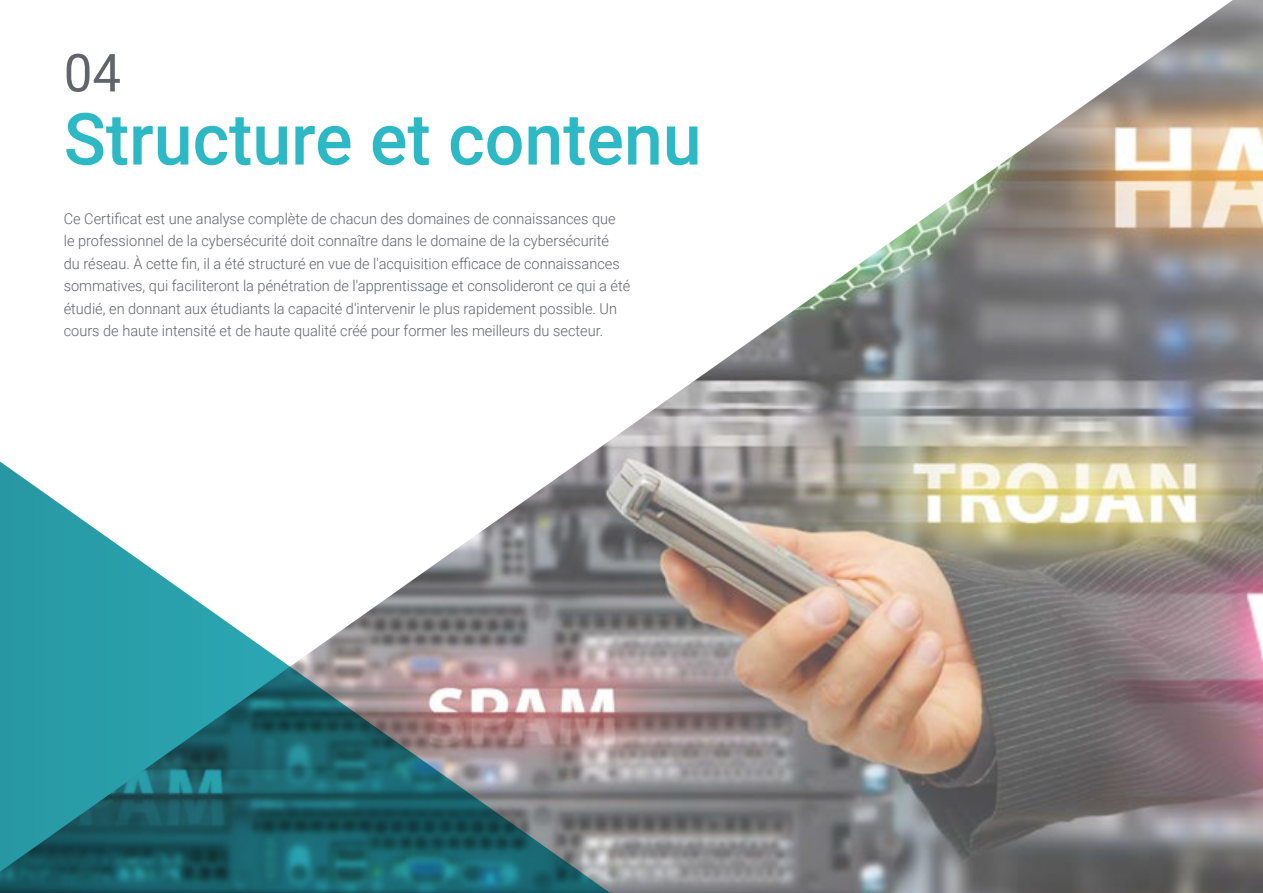
<style>
.page{position:relative;width:1263px;height:893px;background:#fff}
.page>*{position:absolute;margin:0;border:0;box-sizing:border-box;transform-origin:0 0}
.t1{font:500 72px "Roboto";color:#2db8c5}
.t2{font:52.5px "Roboto";color:#61646a}
.t3{font:300 15px/22.5px "Roboto";color:#61646a}
</style>
<div class="page">
<img style="left:602px;top:0;width:661px;height:893px">
<svg style="left:0;top:446px;width:640px;height:447px"></svg>
<h2 class="t2" style="left:64px;top:36px;width:59px">04</h2>
<h1 class="t1" style="left:64px;top:89px;width:639px">Structure et contenu</h1>
<p class="t3" style="left:64px;top:207px;width:568px">Ce Certificat est une analyse complète de chacun des domaines de connaissances que<br>le professionnel de la cybersécurité doit connaître dans le domaine de la cybersécurité<br>du réseau. À cette fin, il a été structuré en vue de l'acquisition efficace de connaissances sommatives, qui faciliteront la pénétration de l'apprentissage et consolideront ce qui a été étudié, en donnant aux étudiants la capacité d'intervenir le plus rapidement possible. Un cours de haute intensité et de haute qualité créé pour former les meilleurs du secteur.</p>
</div>
